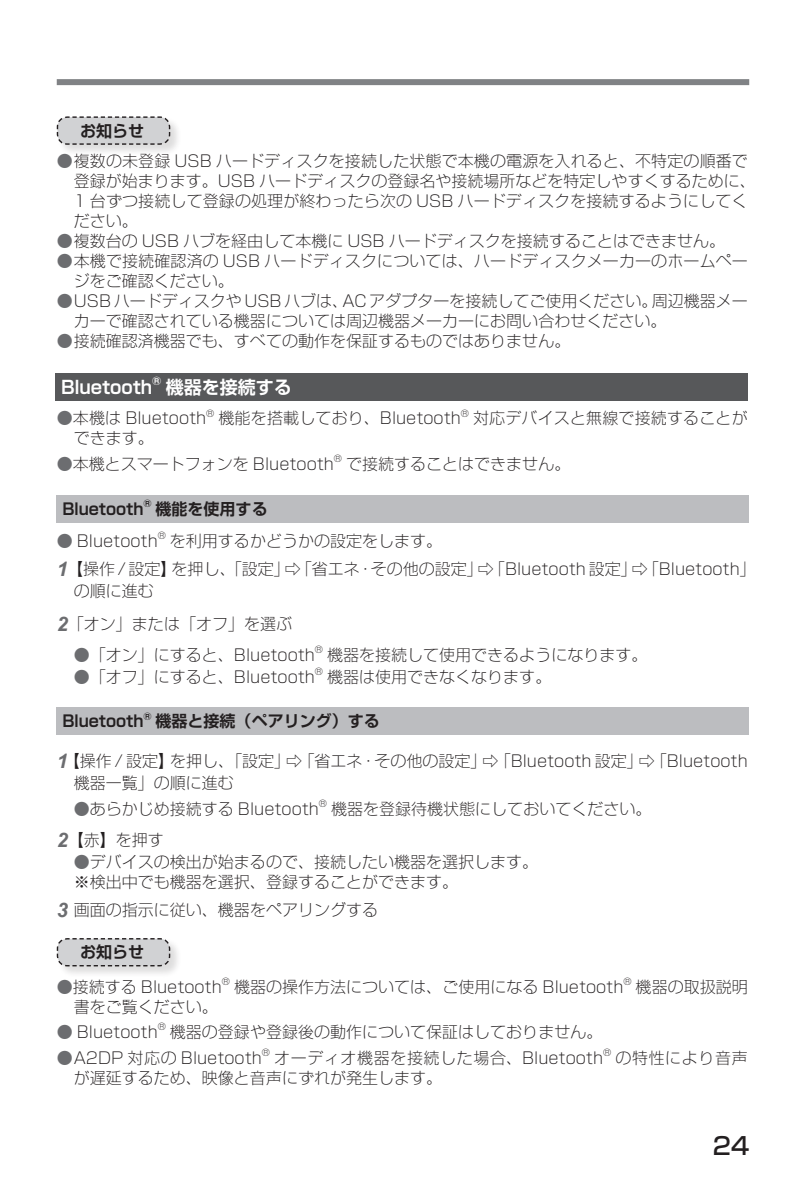
<style>
.page{position:relative;width:806px;height:1191px;background:#fff}
.page>*{position:absolute;margin:0;border:0;box-sizing:border-box;transform-origin:0 0}
.t1{font:500 24px "Shin Go Pro";color:#231f20}
.二级标题{font:700 18px "Shin Go Pro De";color:#fff}
.正文-首行缩进{font:300 expanded 16px/20px "Shin Go Pro";color:#231f20}
.正文-全缩进{font:300 expanded 16px "Shin Go Pro";color:#231f20}
.三级标题{font:700 16px "Shin Go Pro De";color:#231f20}
.正文-首行缩进-2{font:300 expanded 16px "Shin Go Pro";letter-spacing:.035em;color:#231f20}
.二级标题-2{font:700 10.4px "Shin Go Pro De";color:#fff}
.正文-首行缩进-3{font:300 expanded 9.4px "Shin Go Pro";color:#231f20}
.正文-全缩进-2{font:300 expanded 9.4px "Shin Go Pro";color:#231f20}
.三级标题-2{font:700 9.4px "Shin Go Pro De";color:#231f20}
.s1{font-stretch:normal;color:#6c6d70}
.s2{font-family:"Arial";font-weight:700;font-style:italic;font-stretch:normal;font-size:20px;color:#6c6d70}
.s3{font-stretch:normal}
</style>
<div class="page">
<div style="left:57px;top:79px;width:691px;height:6px;background:#808285"></div>
<div style="left:56px;top:116px;width:126px;height:40px;background:#231f20;opacity:.15"></div>
<svg style="left:56px;top:116px;width:115px;height:29px;background:#c8c8ca"></svg>
<div style="left:56px;top:937px;width:126px;height:40px;background:#231f20;opacity:.15"></div>
<svg style="left:56px;top:937px;width:115px;height:30px;background:#c9cacb"></svg>
<div style="left:55px;top:373px;width:692px;height:28px;background:#57585a"></div>
<div style="left:57px;top:495px;width:691px;height:28px;background:#bcbdc0"></div>
<div style="left:57px;top:707px;width:691px;height:28px;background:#bcbdc0"></div>
<p class="三级标题" style="left:80px;top:117px;width:65px">お知らせ</p>
<p class="正文-首行缩进" style="left:74px;top:149px;width:683px;text-indent:-17px"><span class="s1">●</span>複数の未登録 USB ハードディスクを接続した状態で本機の電源を入れると、不特定の順番で登録が始まります。USB ハードディスクの登録名や接続場所などを特定しやすくするために、1 台ずつ接続して登録の処理が終わったら次の USB ハードディスクを接続するようにしてください。</p>
<p class="正文-首行缩进" style="left:57px;top:229px;width:669px"><span class="s1">●</span>複数台の USB ハブを経由して本機に USB ハードディスクを接続することはできません。</p>
<p class="正文-首行缩进" style="left:74px;top:249px;width:675px;text-indent:-17px"><span class="s1">●</span>本機で接続確認済の USB ハードディスクについては、ハードディスクメーカーのホームページをご確認ください。</p>
<p class="正文-首行缩进" style="left:74px;top:289px;width:675px;text-indent:-17px"><span class="s1">●</span>USB ハードディスクや USB ハブは、AC アダプターを接続してご使用ください。周辺機器メーカーで確認されている機器については周辺機器メーカーにお問い合わせください。</p>
<p class="正文-首行缩进" style="left:57px;top:329px;width:515px"><span class="s1">●</span>接続確認済機器でも、すべての動作を保証するものではありません。</p>
<p class="二级标题" style="left:61px;top:372px;width:93px">Bluetooth</p>
<p class="二级标题-2" style="left:152px;top:373px;width:11px">®</p>
<p class="二级标题" style="left:166px;top:372px;width:127px">機器を接続する</p>
<p class="正文-首行缩进" style="left:57px;top:406px;width:151px"><span class="s1">●</span>本機は Bluetooth</p>
<p class="正文-首行缩进-3" style="left:206px;top:405px;width:10px">®</p>
<p class="正文-首行缩进" style="left:218px;top:406px;width:244px">機能を搭載しており、Bluetooth</p>
<p class="正文-首行缩进-3" style="left:460px;top:405px;width:10px">®</p>
<p class="正文-首行缩进" style="left:472px;top:406px;width:276px">対応デバイスと無線で接続することが</p>
<p class="正文-首行缩进" style="left:74px;top:426px;width:82px">できます。</p>
<p class="正文-首行缩进" style="left:57px;top:452px;width:278px"><span class="s1">●</span>本機とスマートフォンを Bluetooth</p>
<p class="正文-首行缩进-3" style="left:334px;top:451px;width:10px">®</p>
<p class="正文-首行缩进" style="left:346px;top:452px;width:226px">で接続することはできません。</p>
<p class="三级标题" style="left:62px;top:496px;width:82px">Bluetooth</p>
<p class="三级标题-2" style="left:143px;top:496px;width:10px">®</p>
<p class="三级标题" style="left:155px;top:496px;width:113px">機能を使用する</p>
<p class="正文-首行缩进" style="left:57px;top:529px;width:102px"><span class="s1">●</span> Bluetooth</p>
<p class="正文-首行缩进-3" style="left:158px;top:528px;width:10px">®</p>
<p class="正文-首行缩进" style="left:170px;top:529px;width:273px">を利用するかどうかの設定をします。</p>
<p class="正文-首行缩进" style="left:74px;top:556px;width:683px;line-height:22px;text-indent:-17px"><span class="s2">1</span>【操作 / 設定】を押し、「設定」⇨「省エネ・その他の設定」⇨「Bluetooth 設定」⇨「Bluetooth」の順に進む</p>
<p class="正文-首行缩进" style="left:57px;top:612px;width:237px"><span class="s2">2</span>「オン」または「オフ」を選ぶ</p>
<p class="正文-全缩进" style="left:74px;top:641px;width:242px"><span class="s1">●</span>「オン」にすると、Bluetooth</p>
<p class="正文-全缩进-2" style="left:315px;top:641px;width:10px">®</p>
<p class="正文-全缩进" style="left:327px;top:641px;width:321px">機器を接続して使用できるようになります。</p>
<p class="正文-全缩进" style="left:74px;top:663px;width:242px"><span class="s1">●</span>「オフ」にすると、Bluetooth</p>
<p class="正文-全缩进-2" style="left:315px;top:663px;width:10px">®</p>
<p class="正文-全缩进" style="left:327px;top:663px;width:225px">機器は使用できなくなります。</p>
<p class="三级标题" style="left:62px;top:708px;width:82px">Bluetooth</p>
<p class="三级标题-2" style="left:143px;top:708px;width:10px">®</p>
<p class="三级标题" style="left:155px;top:708px;width:225px">機器と接続（ペアリング）する</p>
<p class="正文-首行缩进" style="left:74px;top:748px;width:675px;line-height:22px;text-indent:-17px"><span class="s2">1</span>【操作 / 設定】を押し、「設定」⇨「省エネ・その他の設定」⇨「Bluetooth 設定」⇨「Bluetooth機器一覧」の順に進む</p>
<p class="正文-首行缩进" style="left:74px;top:796px;width:246px"><span class="s1">●</span>あらかじめ接続する Bluetooth</p>
<p class="正文-首行缩进-3" style="left:319px;top:795px;width:10px">®</p>
<p class="正文-首行缩进" style="left:331px;top:796px;width:321px">機器を登録待機状態にしておいてください。</p>
<p class="正文-首行缩进" style="left:57px;top:828px;width:109px"><span class="s2">2</span>【赤】を押す</p>
<p class="正文-全缩进" style="left:74px;top:849px;width:466px"><span class="s1">●</span>デバイスの検出が始まるので、接続したい機器を選択します。</p>
<p class="正文-全缩进" style="left:74px;top:869px;width:386px"><span class="s3">※</span>検出中でも機器を選択、登録することができます。</p>
<p class="正文-首行缩进" style="left:57px;top:898px;width:323px"><span class="s2">3</span> 画面の指示に従い、機器をペアリングする</p>
<p class="三级标题" style="left:80px;top:939px;width:65px">お知らせ</p>
<p class="正文-首行缩进" style="left:57px;top:974px;width:166px"><span class="s1">●</span>接続する Bluetooth</p>
<p class="正文-首行缩进-3" style="left:222px;top:973px;width:10px">®</p>
<p class="正文-首行缩进" style="left:234px;top:974px;width:391px">機器の操作方法については、ご使用になる Bluetooth</p>
<p class="正文-首行缩进-3" style="left:623px;top:973px;width:10px">®</p>
<p class="正文-首行缩进" style="left:635px;top:974px;width:114px">機器の取扱説明</p>
<p class="正文-首行缩进" style="left:74px;top:994px;width:146px">書をご覧ください。</p>
<p class="正文-首行缩进" style="left:57px;top:1020px;width:102px"><span class="s1">●</span> Bluetooth</p>
<p class="正文-首行缩进-3" style="left:158px;top:1019px;width:10px">®</p>
<p class="正文-首行缩进" style="left:170px;top:1020px;width:434px">機器の登録や登録後の動作について保証はしておりません。</p>
<p class="正文-首行缩进" style="left:57px;top:1046px;width:206px"><span class="s1">●</span>A2DP 対応の Bluetooth</p>
<p class="正文-首行缩进-3" style="left:262px;top:1044px;width:10px">®</p>
<p class="正文-首行缩进-2" style="left:274px;top:1044px;width:330px">オーディオ機器を接続した場合、Bluetooth</p>
<p class="正文-首行缩进-3" style="left:602px;top:1044px;width:10px">®</p>
<p class="正文-首行缩进-2" style="left:615px;top:1044px;width:134px">の特性により音声</p>
<p class="正文-首行缩进" style="left:74px;top:1066px;width:370px">が遅延するため、映像と音声にずれが発生します。</p>
<h1 class="t1" style="left:712px;top:1126px;width:38px">24</h1>
</div>
